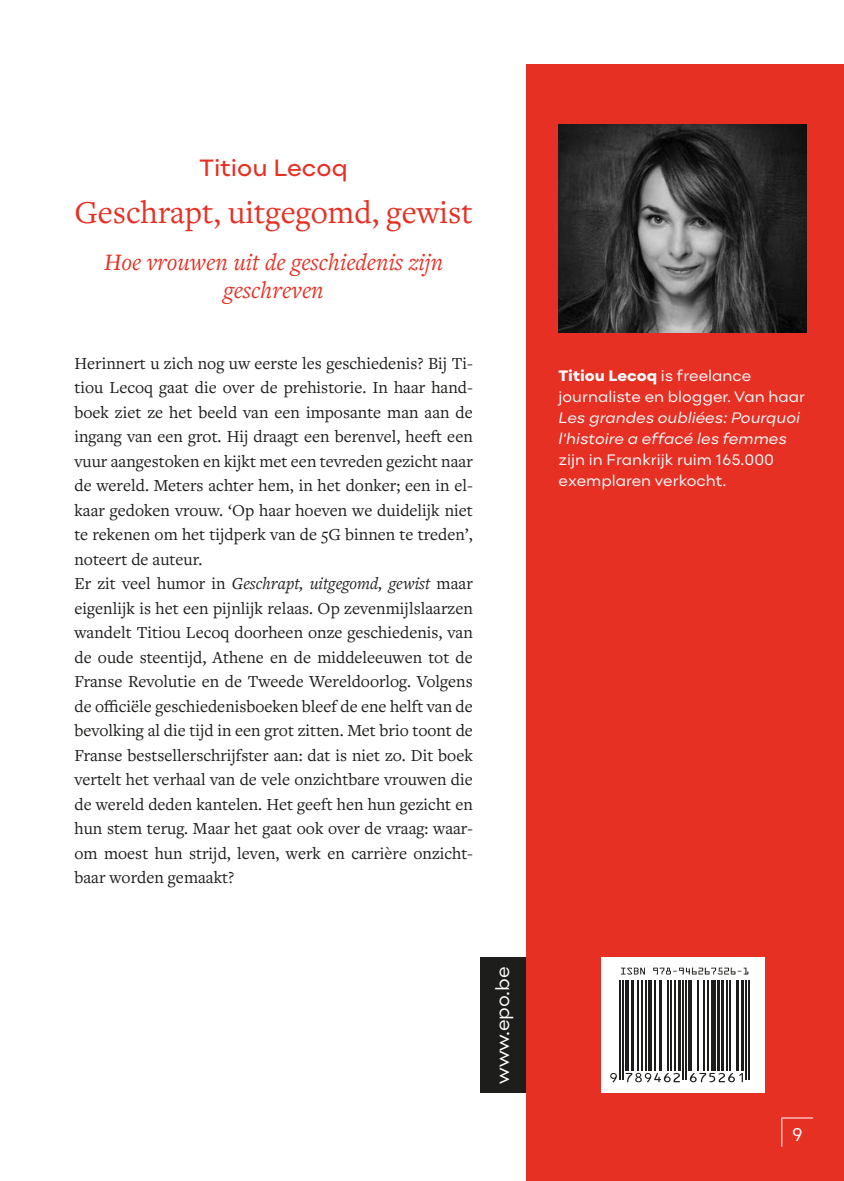
<style>
.page{position:relative;width:844px;height:1181px;background:#fff}
.page>*{position:absolute;margin:0;border:0;box-sizing:border-box;transform-origin:0 0}
.t1{font:33.25px "Freight Text Pro";color:#e63024}
.t2{font:italic 24.5px/27.3px "Freight Text Pro";color:#e63024;text-align:center}
.t3{font:24.5px "Point";color:#e63024}
.t4{font:19.25px "Point";color:#fff}
.t5{font:17.5px/24.5px "Freight Text Pro";color:#1d1d1b}
.t6{font:15.75px/21px "Point";color:#fff}
.t7{font:italic 15.75px/21px "Point";color:#fff}
.s1{font-style:italic}
.s2{font-weight:800}
</style>
<div class="page">
<div style="left:480px;top:957px;width:48px;height:136px;background:#1d1d1b"></div>
<div style="left:526px;top:64px;width:317px;height:1117px;background:#e63024"></div>
<svg style="left:781px;top:1117px;width:32px;height:30px"></svg>
<div style="left:600px;top:957px;width:164px;height:136px;background:#fff"></div>
<svg style="left:612px;top:967px;width:138px;height:116px"></svg>
<hr style="left:619px;top:980px;width:1px;height:99px;background:#1d1d1b">
<hr style="left:622px;top:980px;width:1px;height:99px;background:#1d1d1b">
<hr style="left:625px;top:980px;width:4px;height:90px;background:#1d1d1b">
<hr style="left:630px;top:980px;width:3px;height:90px;background:#1d1d1b">
<hr style="left:637px;top:980px;width:1px;height:90px;background:#1d1d1b">
<hr style="left:641px;top:980px;width:1px;height:90px;background:#1d1d1b">
<hr style="left:645px;top:980px;width:1px;height:90px;background:#1d1d1b">
<hr style="left:648px;top:980px;width:4px;height:90px;background:#1d1d1b">
<hr style="left:653px;top:980px;width:2px;height:90px;background:#1d1d1b">
<hr style="left:659px;top:980px;width:2px;height:90px;background:#1d1d1b">
<hr style="left:667px;top:980px;width:1px;height:90px;background:#1d1d1b">
<hr style="left:670px;top:980px;width:1px;height:90px;background:#1d1d1b">
<hr style="left:674px;top:980px;width:1px;height:90px;background:#1d1d1b">
<hr style="left:678px;top:980px;width:3px;height:90px;background:#1d1d1b">
<hr style="left:682px;top:980px;width:1px;height:99px;background:#1d1d1b">
<hr style="left:685px;top:980px;width:1px;height:99px;background:#1d1d1b">
<hr style="left:688px;top:980px;width:1px;height:90px;background:#1d1d1b">
<hr style="left:690px;top:980px;width:2px;height:90px;background:#1d1d1b">
<hr style="left:697px;top:980px;width:1px;height:90px;background:#1d1d1b">
<hr style="left:703px;top:980px;width:1px;height:90px;background:#1d1d1b">
<hr style="left:707px;top:980px;width:1px;height:90px;background:#1d1d1b">
<hr style="left:711px;top:980px;width:4px;height:90px;background:#1d1d1b">
<hr style="left:716px;top:980px;width:3px;height:90px;background:#1d1d1b">
<hr style="left:720px;top:980px;width:3px;height:90px;background:#1d1d1b">
<hr style="left:726px;top:980px;width:1px;height:90px;background:#1d1d1b">
<hr style="left:729px;top:980px;width:1px;height:90px;background:#1d1d1b">
<hr style="left:735px;top:980px;width:3px;height:90px;background:#1d1d1b">
<hr style="left:741px;top:980px;width:3px;height:90px;background:#1d1d1b">
<hr style="left:745px;top:980px;width:1px;height:99px;background:#1d1d1b">
<hr style="left:748px;top:980px;width:1px;height:99px;background:#1d1d1b">
<svg style="left:620px;top:967px;width:24px;height:7px"></svg>
<svg style="left:653px;top:967px;width:95px;height:7px"></svg>
<svg style="left:610px;top:1073px;width:6px;height:9px"></svg>
<svg style="left:625px;top:1072px;width:55px;height:10px"></svg>
<svg style="left:689px;top:1072px;width:53px;height:10px"></svg>
<img style="left:558px;top:124px;width:248px;height:208px">
<h2 class="t3" style="left:199px;top:153px;width:150px">Titiou Lecoq</h2>
<h1 class="t1" style="left:74px;top:190px;width:400px">Geschrapt, uitgegomd, gewist</h1>
<h2 class="t2" style="left:104px;top:248px;width:340px">Hoe vrouwen uit de geschiedenis zijn geschreven</h2>
<p class="t5" style="left:74px;top:350px;width:400px">Herinnert u zich nog uw eerste les geschiedenis? Bij Ti&shy;tiou Lecoq gaat die over de prehistorie. In haar hand&shy;boek ziet ze het beeld van een imposante man aan de ingang van een grot. Hij draagt een berenvel, heeft een vuur aangestoken en kijkt met een tevreden gezicht naar de wereld. Meters achter hem, in het donker; een in el&shy;kaar gedoken vrouw. ‘Op haar hoeven we duidelijk niet te rekenen om het tijdperk van de 5G binnen te treden’, noteert de auteur.<br>Er zit veel humor in <span class="s1">Geschrapt, uitgegomd, gewist</span> maar eigenlijk is het een pijnlijk relaas. Op zevenmijlslaarzen wandelt Titiou Lecoq doorheen onze geschiedenis, van de oude steentijd, Athene en de middeleeuwen tot de Franse Revolutie en de Tweede Wereldoorlog. Volgens de officiële geschiedenisboeken bleef de ene helft van de bevolking al die tijd in een grot zitten. Met brio toont de Franse bestsellerschrijfster aan: dat is niet zo. Dit boek vertelt het verhaal van de vele onzichtbare vrouwen die de wereld deden kantelen. Het geeft hen hun gezicht en hun stem terug. Maar het gaat ook over de vraag: waar&shy;om moest hun strijd, leven, werk en carrière onzicht&shy;baar worden gemaakt?</p>
<p class="t4" style="left:491px;top:1084px;width:119px;rotate:-90deg">www.epo.be</p>
<p class="t6" style="left:558px;top:365px;width:248px"><span class="s2">Titiou Lecoq</span> is freelance journaliste en blogger. Van haar</p>
<p class="t7" style="left:558px;top:407px;width:243px">Les grandes oubliées: Pourquoi l'histoire a effacé les femmes</p>
<p class="t6" style="left:558px;top:449px;width:217px">zijn in Frankrijk ruim 165.000 exemplaren verkocht.</p>
<p class="t4" style="left:791px;top:1122px;width:12px">9</p>
</div>
